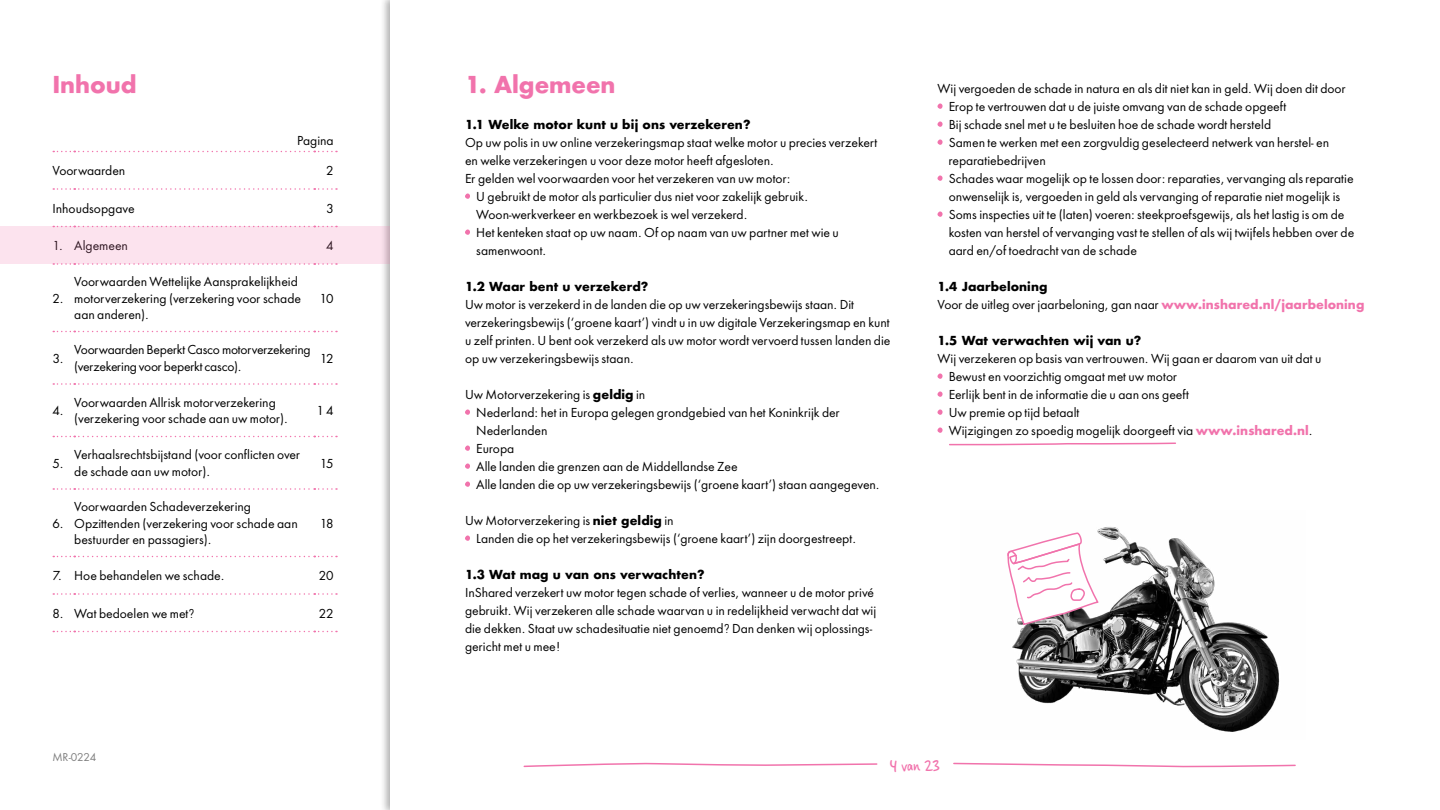
<style>
.page{position:relative;width:1440px;height:810px;background:#fff}
.page>*{position:absolute;margin:0;border:0;box-sizing:border-box;transform-origin:0 0}
.t1{font:700 22.5px "INSHAREDSANS";letter-spacing:-.01em;color:#f173ac}
.t2{font:16.5px "Casino Hand";color:#f173ac}
.t3{font:12px/18px "INSHAREDSANS";color:#000}
.t4{font:700 12px "INSHAREDSANS";color:#000}
.t5{font:12px/16.5px "INSHAREDSANS";letter-spacing:-.02em;color:#000}
.t6{font:10.5px "INSHAREDSANS";letter-spacing:-.01em;color:#808080}
.s1{font-weight:700}
.s2{font-weight:700;color:#f173ac}
</style>
<div class="page">
<svg style="left:523px;top:763px;width:355px;height:5px"></svg>
<svg style="left:953px;top:762px;width:343px;height:5px"></svg>
<svg style="left:53px;top:151px;width:284px;height:1px"></svg>
<svg style="left:53px;top:188px;width:284px;height:2px"></svg>
<svg style="left:53px;top:264px;width:284px;height:1px"></svg>
<svg style="left:53px;top:331px;width:284px;height:1px"></svg>
<svg style="left:53px;top:383px;width:284px;height:2px"></svg>
<svg style="left:53px;top:436px;width:284px;height:1px"></svg>
<svg style="left:53px;top:488px;width:284px;height:2px"></svg>
<svg style="left:53px;top:556px;width:284px;height:1px"></svg>
<svg style="left:53px;top:593px;width:284px;height:2px"></svg>
<svg style="left:53px;top:631px;width:284px;height:1px"></svg>
<svg style="left:465px;top:193px;width:5px;height:6px"></svg>
<svg style="left:465px;top:229px;width:5px;height:6px"></svg>
<svg style="left:465px;top:409px;width:5px;height:6px"></svg>
<svg style="left:465px;top:446px;width:5px;height:5px"></svg>
<svg style="left:465px;top:464px;width:5px;height:5px"></svg>
<svg style="left:465px;top:482px;width:5px;height:5px"></svg>
<svg style="left:465px;top:536px;width:5px;height:5px"></svg>
<svg style="left:938px;top:103px;width:5px;height:6px"></svg>
<svg style="left:938px;top:121px;width:5px;height:6px"></svg>
<svg style="left:938px;top:139px;width:5px;height:6px"></svg>
<svg style="left:938px;top:175px;width:5px;height:6px"></svg>
<svg style="left:938px;top:211px;width:5px;height:6px"></svg>
<svg style="left:938px;top:373px;width:5px;height:6px"></svg>
<svg style="left:938px;top:391px;width:5px;height:6px"></svg>
<svg style="left:938px;top:409px;width:5px;height:6px"></svg>
<svg style="left:938px;top:428px;width:5px;height:5px"></svg>
<svg style="left:949px;top:442px;width:227px;height:4px"></svg>
<img style="left:1012px;top:527px;width:268px;height:205px">
<svg style="left:1007px;top:532px;width:95px;height:94px"></svg>
<div style="left:0;top:226px;width:389px;height:38px;background:#fce3ee"></div>
<h1 class="t1" style="left:52px;top:69px;width:86px">Inhoud</h1>
<h1 class="t1" style="left:465px;top:69px;width:152px">1. Algemeen</h1>
<p class="t4" style="left:465px;top:116px;width:287px">1.1 Welke motor kunt u bij ons verzekeren?</p>
<p class="t3" style="left:465px;top:134px;width:414px">Op uw polis in uw online verzekeringsmap staat welke motor u precies verzekert</p>
<p class="t3" style="left:465px;top:152px;width:310px">en welke verzekeringen u voor deze motor heeft afgesloten.</p>
<p class="t3" style="left:465px;top:170px;width:327px">Er gelden wel voorwaarden voor het verzekeren van uw motor:</p>
<p class="t3" style="left:476px;top:188px;width:333px">U gebruikt de motor als particulier dus niet voor zakelijk gebruik.</p>
<p class="t3" style="left:476px;top:206px;width:273px">Woon-werkverkeer en werkbezoek is wel verzekerd.</p>
<p class="t3" style="left:476px;top:224px;width:364px">Het kenteken staat op uw naam. Of op naam van uw partner met wie u</p>
<p class="t3" style="left:476px;top:242px;width:72px">samenwoont.</p>
<p class="t4" style="left:465px;top:278px;width:185px">1.2 Waar bent u verzekerd?</p>
<p class="t3" style="left:465px;top:296px;width:427px">Uw motor is verzekerd in de landen die op uw verzekeringsbewijs staan. Dit verzekeringsbewijs (‘groene kaart’) vindt u in uw digitale Verzekeringsmap en kunt u zelf printen. U bent ook verzekerd als uw motor wordt vervoerd tussen landen die op uw verzekeringsbewijs staan.</p>
<p class="t3" style="left:476px;top:386px;width:405px;text-indent:-11px">Uw Motorverzekering is <span class="s1">geldig</span> in<br>Nederland: het in Europa gelegen grondgebied van het Koninkrijk der Nederlanden<br>Europa<br>Alle landen die grenzen aan de Middellandse Zee<br>Alle landen die op uw verzekeringsbewijs (‘groene kaart’) staan aangegeven.</p>
<p class="t3" style="left:476px;top:512px;width:381px;text-indent:-11px">Uw Motorverzekering is <span class="s1">niet geldig</span> in<br>Landen die op het verzekeringsbewijs (‘groene kaart’) zijn doorgestreept.</p>
<p class="t4" style="left:465px;top:566px;width:241px">1.3 Wat mag u van ons verwachten?</p>
<p class="t3" style="left:465px;top:584px;width:413px">InShared verzekert uw motor tegen schade of verlies, wanneer u de motor privé gebruikt. Wij verzekeren alle schade waarvan u in redelijkheid verwacht dat wij die dekken. Staat uw schadesituatie niet genoemd? Dan denken wij oplossings&shy;gericht met u mee!</p>
<p class="t3" style="left:297px;top:131px;width:38px">Pagina</p>
<p class="t3" style="left:52px;top:162px;width:74px">Voorwaarden</p>
<p class="t3" style="left:326px;top:162px;width:9px">2</p>
<p class="t3" style="left:52px;top:199px;width:84px">Inhoudsopgave</p>
<p class="t3" style="left:326px;top:199px;width:9px">3</p>
<p class="t3" style="left:52px;top:237px;width:77px">1. Algemeen</p>
<p class="t3" style="left:326px;top:237px;width:9px">4</p>
<p class="t3" style="left:74px;top:274px;width:228px;line-height:16.5px">Voorwaarden Wettelijke Aansprakelijkheid motorverzekering (verzekering voor schade aan anderen).</p>
<p class="t3" style="left:52px;top:289px;width:13px">2.</p>
<p class="t3" style="left:320px;top:289px;width:16px">10</p>
<p class="t3" style="left:52px;top:349px;width:13px">3.</p>
<p class="t5" style="left:74px;top:342px;width:238px">Voorwaarden Beperkt Casco motorverzekering (verzekering voor beperkt casco).</p>
<p class="t3" style="left:320px;top:349px;width:15px">12</p>
<p class="t3" style="left:52px;top:402px;width:13px">4.</p>
<p class="t3" style="left:74px;top:394px;width:215px;line-height:16.5px">Voorwaarden Allrisk motorverzekering (verzekering voor schade aan uw motor).</p>
<p class="t3" style="left:316px;top:402px;width:19px">1 4</p>
<p class="t3" style="left:52px;top:454px;width:13px">5.</p>
<p class="t3" style="left:74px;top:447px;width:227px;line-height:16.5px">Verhaalsrechtsbijstand (voor conflicten over de schade aan uw motor).</p>
<p class="t3" style="left:320px;top:454px;width:15px">15</p>
<p class="t3" style="left:74px;top:499px;width:225px;line-height:16.5px">Voorwaarden Schadeverzekering<br>Opzittenden (verzekering voor schade aan bestuurder en passagiers).</p>
<p class="t3" style="left:52px;top:514px;width:13px">6.</p>
<p class="t3" style="left:320px;top:514px;width:15px">18</p>
<p class="t3" style="left:52px;top:567px;width:174px">7. Hoe behandelen we schade.</p>
<p class="t3" style="left:319px;top:567px;width:16px">20</p>
<p class="t3" style="left:52px;top:604px;width:143px">8. Wat bedoelen we met?</p>
<p class="t3" style="left:319px;top:604px;width:16px">22</p>
<p class="t3" style="left:949px;top:80px;width:407px;text-indent:-11px">Wij vergoeden de schade in natura en als dit niet kan in geld. Wij doen dit door Erop te vertrouwen dat u de juiste omvang van de schade opgeeft<br>Bij schade snel met u te besluiten hoe de schade wordt hersteld<br>Samen te werken met een zorgvuldig geselecteerd netwerk van herstel- en reparatiebedrijven<br>Schades waar mogelijk op te lossen door: reparaties, vervanging als reparatie onwenselijk is, vergoeden in geld als vervanging of reparatie niet mogelijk is Soms inspecties uit te (laten) voeren: steekproefsgewijs, als het lastig is om de kosten van herstel of vervanging vast te stellen of als wij twijfels hebben over de aard en/of toedracht van de schade</p>
<p class="t3" style="left:938px;top:278px;width:428px"><span class="s1">1.4 Jaarbeloning<br></span>Voor de uitleg over jaarbeloning, gan naar <span class="s2">www.inshared.nl/jaarbeloning</span></p>
<p class="t4" style="left:938px;top:332px;width:205px">1.5 Wat verwachten wij van u?</p>
<p class="t3" style="left:949px;top:350px;width:374px;text-indent:-11px">Wij verzekeren op basis van vertrouwen. Wij gaan er daarom van uit dat u Bewust en voorzichtig omgaat met uw motor<br>Eerlijk bent in de informatie die u aan ons geeft<br>Uw premie op tijd betaalt<br>Wijzigingen zo spoedig mogelijk doorgeeft via <span class="s2">www.inshared.nl</span>.</p>
<p class="t6" style="left:52px;top:750px;width:45px">MR-0224</p>
<h2 class="t2" style="left:890px;top:756px;width:52px">4 van 23</h2>
</div>
